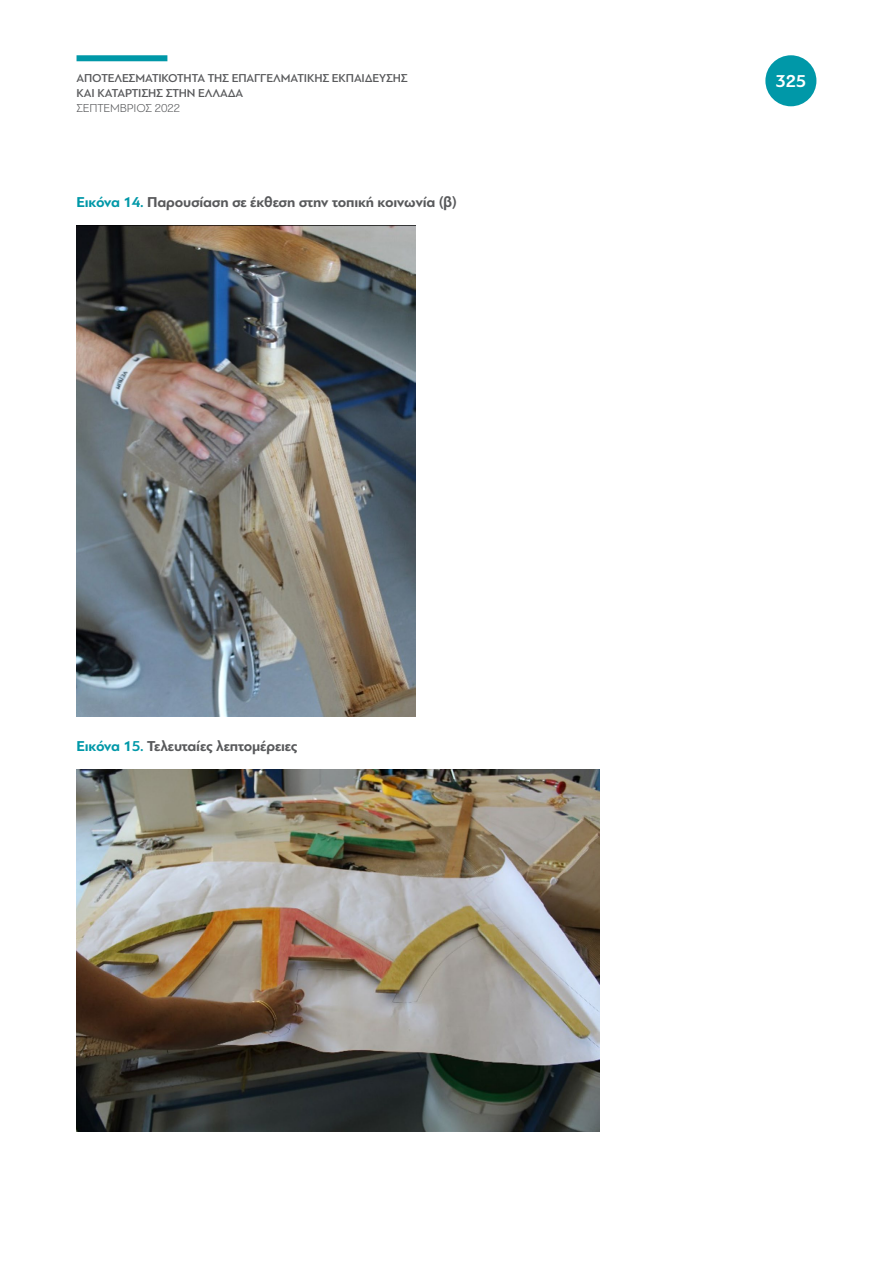
<style>
.page{position:relative;width:893px;height:1263px;background:#fff}
.page>*{position:absolute;margin:0;border:0;box-sizing:border-box;transform-origin:0 0}
.t1{font:700 18px "PF Bague Sans Pro";color:#fff}
.t2{font:700 15px "PF Bague Sans Pro";letter-spacing:-.01em;color:#58595b}
.t3{font:500 12px/15px "PF Bague Sans Pro";letter-spacing:-.01em;color:#58595b}
.t4{font:300 12px "PF Bague Sans Pro";letter-spacing:-.01em;color:#58595b}
.s1{color:#0098a8}
</style>
<div class="page">
<div style="left:765px;top:55px;width:51px;height:51px;background:#0098a8;border-radius:50%"></div>
<div style="left:77px;top:55px;width:90px;height:6px;background:#0098a8"></div>
<img style="left:77px;top:226px;width:338px;height:491px">
<img style="left:77px;top:770px;width:523px;height:361px">
<p class="t3" style="left:77px;top:71px;width:333px">ΑΠΟΤΕΛΕΣΜΑΤΙΚΟΤΗΤΑ ΤΗΣ ΕΠΑΓΓΕΛΜΑΤΙΚΗΣ ΕΚΠΑΙΔΕΥΣΗΣ<br>ΚΑΙ ΚΑΤΑΡΤΙΣΗΣ ΣΤΗΝ ΕΛΛΑΔΑ</p>
<p class="t4" style="left:77px;top:101px;width:105px">ΣΕΠΤΈΜΒΡΙΟΣ 2022</p>
<p class="t2" style="left:77px;top:193px;width:382px"><span class="s1">Εικόνα 14.</span> Παρουσίαση σε έκθεση στην τοπική κοινωνία (β)</p>
<p class="t2" style="left:77px;top:737px;width:223px"><span class="s1">Εικόνα 15.</span> Τελευταίες λεπτομέρειες</p>
<p class="t1" style="left:776px;top:70px;width:32px">325</p>
</div>
